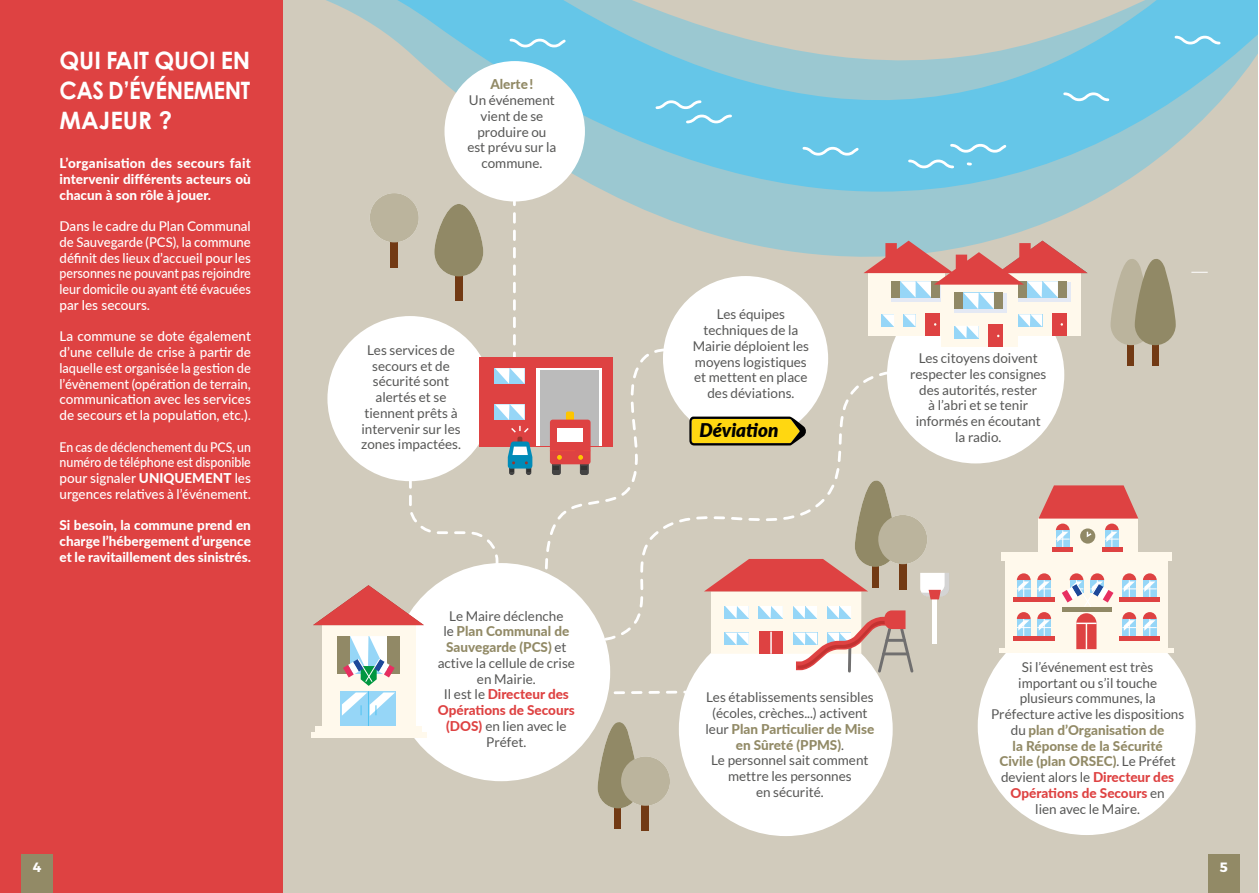
<style>
.page{position:relative;width:1259px;height:893px;background:#fff}
.page>*{position:absolute;margin:0;border:0;box-sizing:border-box;transform-origin:0 0}
.t1{font:700 24px/30px "Century Gothic Pro";letter-spacing:-.01em;color:#fff;text-align:justify}
.t2{font:italic 900 18.9px "Lato";color:#000}
.t3{font:13.5px/15.8px "Lato";color:#575756;text-align:center}
.t4{font:500 13.5px/15.8px "Lato";color:#fff;text-align:justify}
.t5{font:800 13.5px/15.8px "Lato";color:#fff;text-align:justify}
.t6{font:500 13.5px/15.8px "Lato";color:#fff;text-align:justify;scale:.91 1}
.t7{font:800 13.5px "Lato";color:#928a66}
.t8{font:700 13.5px "Montserrat";color:#fff}
.s1{font-weight:800}
.s2{font-weight:800;color:#928a66}
.s3{font-weight:800;color:#de4242}
</style>
<div class="page">
<div style="left:68px;top:0;width:1190px;height:893px;background:#d1cbbc"></div>
<div style="left:679px;top:622px;width:213px;height:214px;background:#fff;border-radius:50%"></div>
<div style="left:663px;top:276px;width:165px;height:165px;background:#fff;border-radius:50%"></div>
<svg style="left:480px;top:192px;width:628px;height:65px;fill:#9bc8d1"></svg>
<svg style="left:607px;top:689px;width:80px;height:7px"></svg>
<svg style="left:326px;top:0;width:932px;height:192px"></svg>
<svg style="left:801px;top:145px;width:60px;height:12px"></svg>
<svg style="left:508px;top:37px;width:60px;height:12px"></svg>
<svg style="left:654px;top:99px;width:79px;height:26px;background:#79cdeb"></svg>
<svg style="left:906px;top:142px;width:102px;height:28px;background:#76ccea"></svg>
<svg style="left:1173px;top:34px;width:49px;height:12px"></svg>
<svg style="left:1062px;top:91px;width:48px;height:12px"></svg>
<div style="left:327px;top:316px;width:165px;height:165px;background:#fff;border-radius:50%"></div>
<div style="left:392px;top:563px;width:218px;height:218px;background:#fff;border-radius:50%"></div>
<div style="left:887px;top:286px;width:177px;height:177px;background:#fff;border-radius:50%"></div>
<div style="left:977px;top:617px;width:218px;height:218px;background:#fff;border-radius:50%"></div>
<div style="left:444px;top:61px;width:141px;height:140px;background:#fff;border-radius:50%"></div>
<svg style="left:588px;top:363px;width:359px;height:282px"></svg>
<svg style="left:541px;top:337px;width:192px;height:269px"></svg>
<div style="left:322px;top:625px;width:93px;height:102px;background:#fff9ec"></div>
<div style="left:941px;top:285px;width:76px;height:62px;background:#fff9ec"></div>
<div style="left:988px;top:325px;width:15px;height:22px;background:#de4242"></div>
<svg style="left:863px;top:241px;width:224px;height:97px"></svg>
<div style="left:954px;top:293px;width:9px;height:16px;background:#918966"></div>
<div style="left:994px;top:293px;width:8px;height:16px;background:#918966"></div>
<div style="left:615px;top:798px;width:6px;height:31px;background:#723a14"></div>
<div style="left:641px;top:794px;width:8px;height:37px;background:#723a14"></div>
<svg style="left:597px;top:721px;width:73px;height:87px"></svg>
<div style="left:455px;top:265px;width:7px;height:36px;background:#723a14"></div>
<div style="left:434px;top:204px;width:49px;height:72px;background:#918966;border-radius:24px"></div>
<div style="left:390px;top:231px;width:8px;height:36px;background:#723a14"></div>
<svg style="left:370px;top:193px;width:49px;height:49px"></svg>
<div style="left:479px;top:357px;width:134px;height:89px;background:#de4242"></div>
<div style="left:494px;top:368px;width:15px;height:16px;background:#96d6f7"></div>
<svg style="left:495px;top:198px;width:29px;height:186px"></svg>
<div style="left:494px;top:404px;width:15px;height:16px;background:#96d6f7"></div>
<svg style="left:495px;top:404px;width:29px;height:16px"></svg>
<div style="left:537px;top:368px;width:65px;height:78px;background:#fff"></div>
<div style="left:540px;top:371px;width:59px;height:75px;background:#bbb"></div>
<svg style="left:552px;top:457px;width:9px;height:18px"></svg>
<svg style="left:580px;top:457px;width:9px;height:18px"></svg>
<div style="left:566px;top:412px;width:8px;height:13px;background:#fdc500;border-radius:2px"></div>
<div style="left:550px;top:420px;width:40px;height:44px;background:#de4242;border-radius:3px"></div>
<div style="left:557px;top:428px;width:26px;height:14px;background:#fff"></div>
<svg style="left:582px;top:466px;width:5px;height:3px"></svg>
<svg style="left:554px;top:466px;width:5px;height:3px"></svg>
<svg style="left:557px;top:455px;width:5px;height:5px"></svg>
<svg style="left:578px;top:455px;width:5px;height:5px"></svg>
<div style="left:509px;top:464px;width:5px;height:11px;background:#444;border-radius:2px"></div>
<div style="left:526px;top:464px;width:5px;height:11px;background:#444;border-radius:2px"></div>
<div style="left:517px;top:437px;width:5px;height:8px;background:#98352d;border-radius:2px"></div>
<svg style="left:508px;top:441px;width:24px;height:31px"></svg>
<svg style="left:511px;top:426px;width:18px;height:7px"></svg>
<div style="left:341px;top:691px;width:55px;height:36px;background:#96d6f7"></div>
<svg style="left:342px;top:692px;width:53px;height:24px"></svg>
<div style="left:315px;top:727px;width:106px;height:5px;background:#fff9ec"></div>
<div style="left:310px;top:732px;width:116px;height:6px;background:#fff9ec"></div>
<div style="left:1127px;top:335px;width:7px;height:31px;background:#723a14"></div>
<div style="left:1152px;top:335px;width:6px;height:31px;background:#723a14"></div>
<svg style="left:1110px;top:259px;width:65px;height:86px"></svg>
<svg style="left:704px;top:478px;width:245px;height:197px"></svg>
<svg style="left:313px;top:476px;width:186px;height:210px"></svg>
<div style="left:1005px;top:559px;width:163px;height:90px;background:#fff9ec"></div>
<hr style="left:998px;top:649px;width:175px;height:4px;background:#fff9ec">
<svg style="left:1017px;top:631px;width:13px;height:5px"></svg>
<svg style="left:1017px;top:612px;width:13px;height:19px"></svg>
<hr style="left:1013px;top:636px;width:21px;height:4px;background:#de4242">
<svg style="left:1037px;top:631px;width:14px;height:5px"></svg>
<svg style="left:1037px;top:612px;width:14px;height:19px"></svg>
<hr style="left:1034px;top:636px;width:20px;height:4px;background:#de4242">
<svg style="left:1122px;top:631px;width:14px;height:5px"></svg>
<svg style="left:1122px;top:612px;width:14px;height:19px"></svg>
<hr style="left:1119px;top:636px;width:20px;height:4px;background:#de4242">
<svg style="left:1143px;top:631px;width:13px;height:5px"></svg>
<svg style="left:1143px;top:612px;width:13px;height:19px"></svg>
<hr style="left:1139px;top:636px;width:21px;height:4px;background:#de4242">
<svg style="left:1017px;top:592px;width:13px;height:5px"></svg>
<svg style="left:1017px;top:573px;width:13px;height:19px"></svg>
<hr style="left:1013px;top:597px;width:21px;height:4px;background:#de4242">
<svg style="left:1037px;top:592px;width:14px;height:5px"></svg>
<svg style="left:1037px;top:573px;width:14px;height:19px"></svg>
<hr style="left:1034px;top:597px;width:20px;height:4px;background:#de4242">
<svg style="left:1122px;top:592px;width:14px;height:5px"></svg>
<svg style="left:1122px;top:573px;width:14px;height:19px"></svg>
<hr style="left:1119px;top:597px;width:20px;height:4px;background:#de4242">
<svg style="left:1143px;top:592px;width:13px;height:5px"></svg>
<svg style="left:1143px;top:573px;width:13px;height:19px"></svg>
<hr style="left:1139px;top:597px;width:21px;height:4px;background:#de4242">
<div style="left:1038px;top:519px;width:100px;height:33px;background:#fff9ec"></div>
<div style="left:1001px;top:552px;width:170px;height:8px;background:#fff9ec"></div>
<svg style="left:1056px;top:542px;width:13px;height:6px"></svg>
<hr style="left:1052px;top:548px;width:21px;height:4px;background:#de4242">
<svg style="left:1105px;top:542px;width:13px;height:6px"></svg>
<hr style="left:1101px;top:548px;width:21px;height:4px;background:#de4242">
<svg style="left:1080px;top:528px;width:15px;height:16px"></svg>
<svg style="left:1038px;top:485px;width:100px;height:57px"></svg>
<svg style="left:1062px;top:573px;width:51px;height:76px"></svg>
<svg style="left:689px;top:417px;width:118px;height:28px;background:#ceb01a"></svg>
<div style="left:0;top:0;width:283px;height:893px;background:#de4242"></div>
<div style="left:21px;top:854px;width:32px;height:39px;background:#928a66"></div>
<div style="left:1208px;top:854px;width:31px;height:39px;background:#928a66"></div>
<h1 class="t1" style="left:60px;top:45px;width:192px">QUI FAIT QUOI EN CAS D’ÉVÉNEMENT MAJEUR ?</h1>
<p class="t5" style="left:60px;top:155px;width:193px">L’organisation des secours fait intervenir différents acteurs où chacun à son rôle à jouer.</p>
<p class="t4" style="left:60px;top:218px;width:193px">Dans le cadre du Plan Communal de Sauvegarde (PCS), la commune définit des lieux d’accueil pour les personnes ne pouvant pas rejoindre leur domicile ou ayant été évacuées par les secours.</p>
<p class="t4" style="left:60px;top:328px;width:193px">La commune se dote également d’une cellule de crise à partir de laquelle est organisée la gestion de l’évènement (opération de terrain, communication avec les services de secours et la population, etc.).</p>
<p class="t6" style="left:60px;top:438px;width:212px">En cas de déclenchement du PCS, un numéro de téléphone est disponible pour signaler <span class="s1">UNIQUEMENT</span> les urgences relatives à l’événement.</p>
<p class="t5" style="left:60px;top:517px;width:193px">Si besoin, la commune prend en charge l’hébergement d’urgence et le ravitaillement des sinistrés.</p>
<p class="t7" style="left:490px;top:74px;width:45px">Alerte !</p>
<p class="t3" style="left:467px;top:92px;width:91px">Un événement vient de se produire ou est prévu sur la commune.</p>
<p class="t3" style="left:361px;top:342px;width:101px">Les services de secours et de sécurité sont alertés et se tiennent prêts à intervenir sur les zones impactées.</p>
<p class="t3" style="left:438px;top:608px;width:139px">Le Maire déclenche<br>le <span class="s2">Plan Communal de<br>Sauvegarde (PCS)</span> et active la cellule de crise en Mairie.<br>Il est le <span class="s3">Directeur des<br>Opérations de Secours (DOS)</span> en lien avec le<br>Préfet.</p>
<p class="t3" style="left:692px;top:306px;width:118px">Les équipes techniques de la<br>Mairie déploient les moyens logistiques et mettent en place des déviations.</p>
<h2 class="t2" style="left:699px;top:416px;width:80px">Déviation</h2>
<p class="t3" style="left:910px;top:350px;width:138px">Les citoyens doivent respecter les consignes des autorités, rester<br>à l’abri et se tenir informés en écoutant la radio.</p>
<p class="t3" style="left:705px;top:690px;width:170px">Les établissements sensibles (écoles, crèches...) activent leur <span class="s2">Plan Particulier de Mise en Sûreté (PPMS)</span>.<br>Le personnel sait comment mettre les personnes<br>en sécurité.</p>
<p class="t3" style="left:991px;top:659px;width:195px">Si l’événement est très important ou s’il touche plusieurs communes, la<br>Préfecture active les dispositions du <span class="s2">plan d’Organisation de<br>la Réponse de la Sécurité<br>Civile (plan ORSEC)</span>. Le Préfet devient alors le <span class="s3">Directeur des<br>Opérations de Secours</span> en<br>lien avec le Maire.</p>
<p class="t8" style="left:33px;top:859px;width:10px">4</p>
<p class="t8" style="left:1219px;top:859px;width:10px">5</p>
</div>
